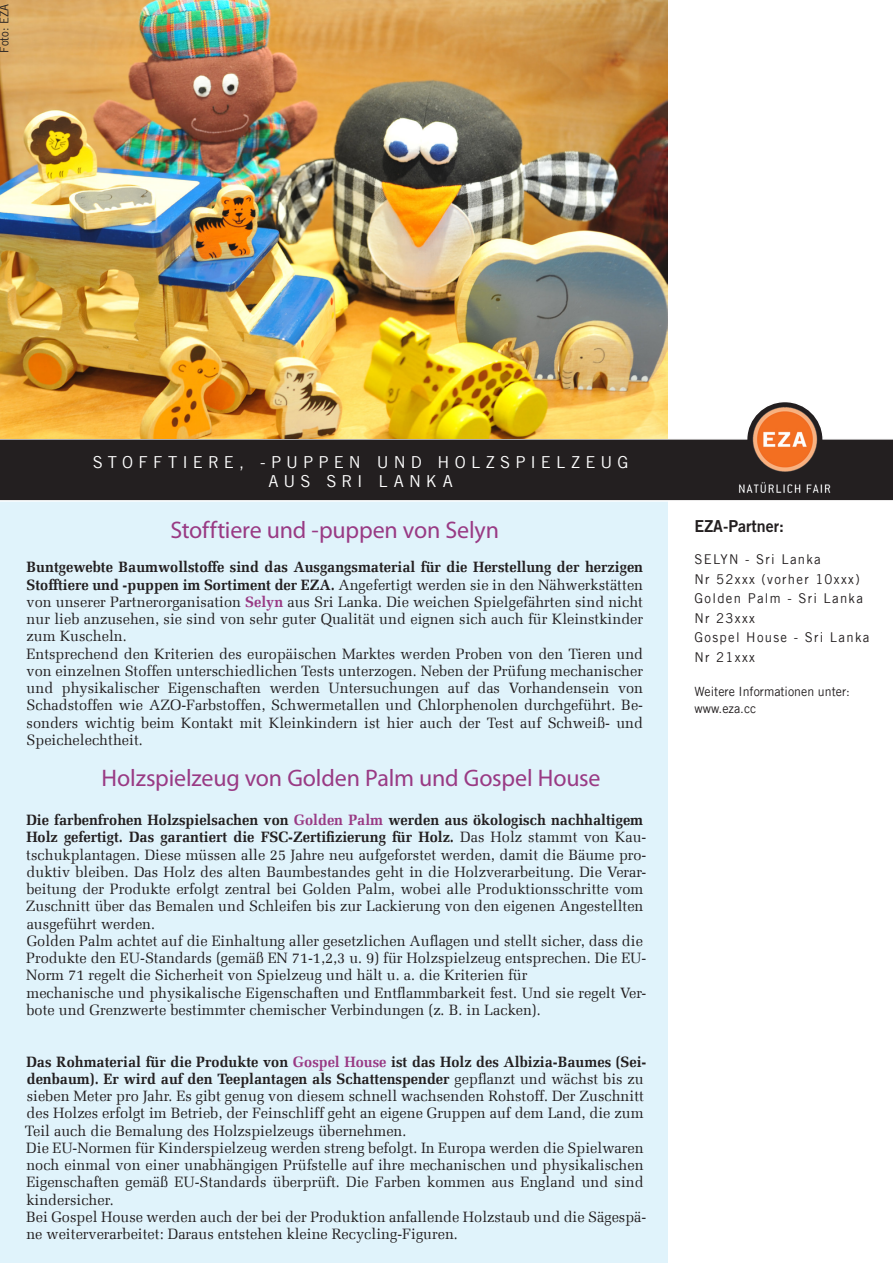
<style>
.page{position:relative;width:893px;height:1263px;background:#fff}
.page>*{position:absolute;margin:0;border:0;box-sizing:border-box;transform-origin:0 0}
._09_Header_klein{font:24px "Myriad Pro";letter-spacing:-.005em;color:#993a84}
.t1{font:16.5px "Trade Gothic LT";letter-spacing:.31em;color:#fff}
._06_Projektbeschreib{font:16.5px "Trade Gothic LT Bold Two";color:#231f20}
._00_Fließtext{font:15px/17.2px "Melior LT";color:#231f20}
._05_Projekt_Versalie{font:13.5px/19.5px "Trade Gothic LT";letter-spacing:.1em;color:#231f20}
._07_Informationen{font:12.75px "Trade Gothic LT";color:#231f20}
._08_Bildtext{font:12px "Trade Gothic LT";color:#231f20;scale:.95 1}
.s1{font-weight:700}
.s2{font-weight:700;color:#993a84}
</style>
<div class="page">
<div style="left:0;top:0;width:668px;height:1263px;background:#e0f3fb"></div>
<svg style="left:0;top:402px;width:893px;height:100px"></svg>
<img style="left:0;top:0;width:668px;height:438px">
<p class="_08_Bildtext" style="left:-3px;top:53px;width:53px;rotate:-90deg">Foto: EZA</p>
<p class="t1" style="left:93px;top:452px;width:537px">STOFFTIERE, -PUPPEN UND HOLZSPIELZEUG</p>
<p class="t1" style="left:268px;top:471px;width:186px">AUS SRI LANKA</p>
<p class="_09_Header_klein" style="left:171px;top:515px;width:330px">Stofftiere und -puppen von Selyn</p>
<p class="_00_Fließtext" style="left:27px;top:559px;width:618px;text-align:justify"><span class="s1">Buntgewebte Baumwollstoffe sind das Ausgangsmaterial für die Herstellung der herzigen Stofftiere und -puppen im Sortiment der EZA.</span> Angefertigt werden sie in den Nähwerkstätten von unserer Partnerorganisation <span class="s2">Selyn</span> aus Sri Lanka. Die weichen Spielgefährten sind nicht nur lieb anzusehen, sie sind von sehr guter Qualität und eignen sich auch für Kleinstkinder zum Kuscheln.</p>
<p class="_00_Fließtext" style="left:27px;top:645px;width:618px;text-align:justify">Entsprechend den Kriterien des europäischen Marktes werden Proben von den Tieren und von einzelnen Stoffen unterschiedlichen Tests unterzogen. Neben der Prüfung mechanischer und physikalischer Eigenschaften werden Untersuchungen auf das Vorhandensein von Schadstoffen wie AZO-Farbstoffen, Schwermetallen und Chlorphenolen durchgeführt. Be&shy;sonders wichtig beim Kontakt mit Kleinkindern ist hier auch der Test auf Schweiß- und Speichelechtheit.</p>
<p class="_09_Header_klein" style="left:102px;top:763px;width:500px">Holzspielzeug von Golden Palm und Gospel House</p>
<p class="_00_Fließtext" style="left:26px;top:811px;width:622px"><span class="s1">Die farbenfrohen Holzspielsachen von</span> <span class="s2">Golden Palm</span> <span class="s1">werden aus ökologisch nachhaltigem Holz gefertigt. Das garantiert die FSC-Zertifizierung für Holz.</span> Das Holz stammt von Kau&shy;tschukplantagen. Diese müssen alle 25 Jahre neu aufgeforstet werden, damit die Bäume pro&shy;duktiv bleiben. Das Holz des alten Baumbestandes geht in die Holzverarbeitung. Die Verar&shy;beitung der Produkte erfolgt zentral bei Golden Palm, wobei alle Produktionsschritte vom Zuschnitt über das Bemalen und Schleifen bis zur Lackierung von den eigenen Angestellten ausgeführt werden.</p>
<p class="_00_Fließtext" style="left:26px;top:932px;width:622px">Golden Palm achtet auf die Einhaltung aller gesetzlichen Auflagen und stellt sicher, dass die<br>Produkte den EU-Standards (gemäß EN 71-1,2,3 u. 9) für Holzspielzeug entsprechen. Die EU-<br>Norm 71 regelt die Sicherheit von Spielzeug und hält u. a. die Kriterien für</p>
<p class="_00_Fließtext" style="left:26px;top:984px;width:622px">mechanische und physikalische Eigenschaften und Entflammbarkeit fest. Und sie regelt Ver&shy;bote und Grenzwerte bestimmter chemischer Verbindungen (z. B. in Lacken).</p>
<p class="_00_Fließtext" style="left:25px;top:1053px;width:623px"><span class="s1">Das Rohmaterial für die Produkte von</span> <span class="s2">Gospel House</span> <span class="s1">ist das Holz des Albizia-Baumes (Sei&shy;denbaum). Er wird auf den Teeplantagen als Schattenspender</span> gepflanzt und wächst bis zu sieben Meter pro Jahr. Es gibt genug von diesem schnell wachsenden Rohstoff. Der Zuschnitt des Holzes erfolgt im Betrieb, der Feinschliff geht an eigene Gruppen auf dem Land, die zum Teil auch die Bemalung des Holzspielzeugs übernehmen.</p>
<p class="_00_Fließtext" style="left:26px;top:1139px;width:619px;text-align:justify">Die EU-Normen für Kinderspielzeug werden streng befolgt. In Europa werden die Spielwaren noch einmal von einer unabhängigen Prüfstelle auf ihre mechanischen und physikalischen Eigenschaften gemäß EU-Standards überprüft. Die Farben kommen aus England und sind kindersicher.</p>
<p class="_00_Fließtext" style="left:26px;top:1208px;width:622px">Bei Gospel House werden auch der bei der Produktion anfallende Holzstaub und die Sägespä&shy;ne weiterverarbeitet: Daraus entstehen kleine Recycling-Figuren.</p>
<p class="_06_Projektbeschreib" style="left:694px;top:516px;width:91px">EZA-Partner:</p>
<p class="_05_Projekt_Versalie" style="left:694px;top:549px;width:128px">SELYN - Sri Lanka</p>
<p class="_05_Projekt_Versalie" style="left:694px;top:569px;width:167px">Nr 52xxx (vorher 10xxx)</p>
<p class="_05_Projekt_Versalie" style="left:694px;top:588px;width:170px">Golden Palm - Sri Lanka<br>Nr 23xxx</p>
<p class="_05_Projekt_Versalie" style="left:694px;top:627px;width:176px">Gospel House - Sri Lanka</p>
<p class="_05_Projekt_Versalie" style="left:694px;top:647px;width:62px">Nr 21xxx</p>
<p class="_07_Informationen" style="left:694px;top:684px;width:157px">Weitere Informationen unter:</p>
<p class="_07_Informationen" style="left:694px;top:701px;width:63px">www.eza.cc</p>
</div>
